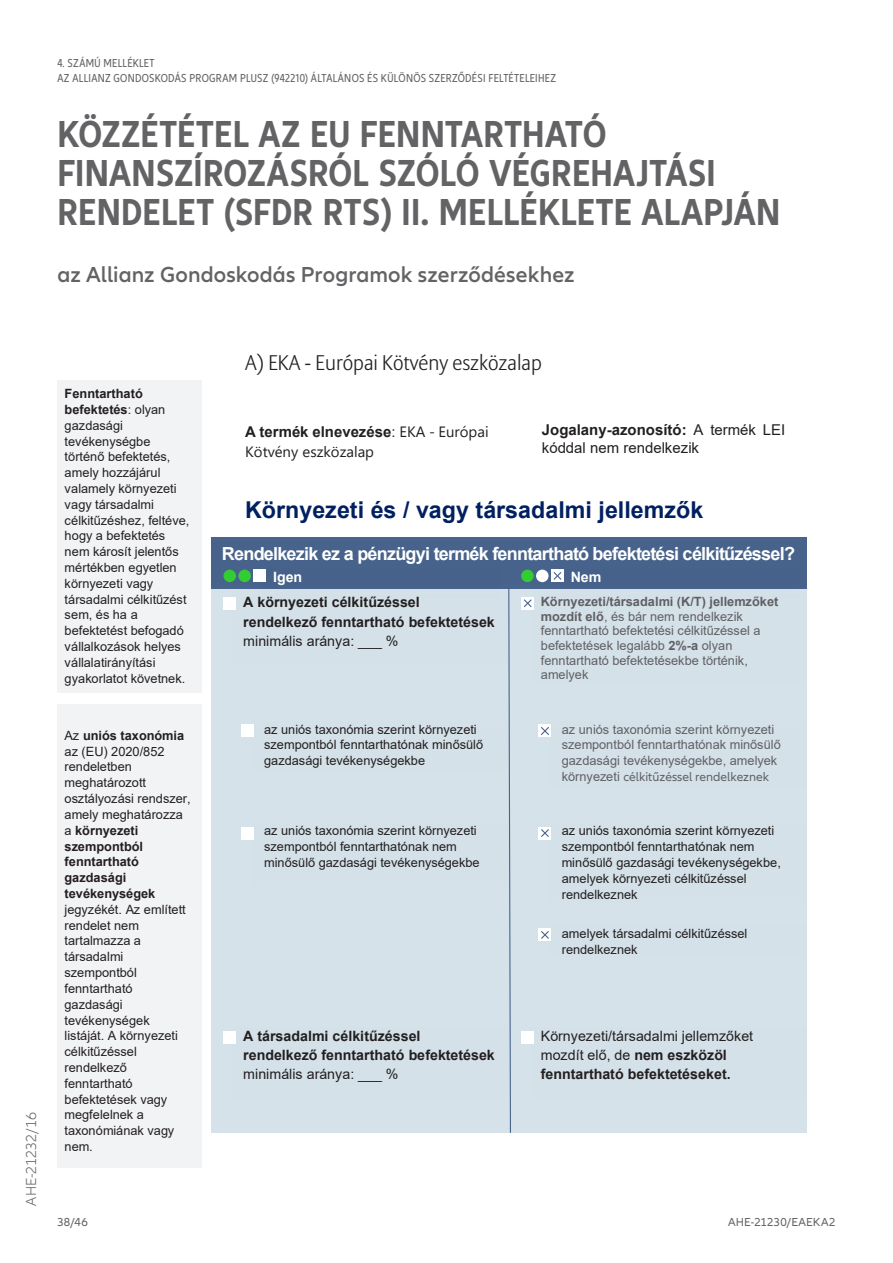
<style>
.page{position:relative;width:893px;height:1263px;background:#fff}
.page>*{position:absolute;margin:0;border:0;box-sizing:border-box;transform-origin:0 0}
.t1{font:700 condensed 39px/39px "Allianz Neo";letter-spacing:.005em;color:#636366}
.t2{font:700 23.25px "Arial";color:#002060}
.t3{font:600 22.5px "Allianz Neo";letter-spacing:.005em;color:#636366}
.t4{font:300 21px "Allianz Sans";color:#231f20}
.t5{font:700 18px "Arial";letter-spacing:-.04em;color:#fff}
.t6{font:15px/18.6px "Arial";color:#231f20}
.t7{font:700 15px "Arial";color:#231f20}
.t8{font:15px "Segoe UI";color:#231f20}
.t9{font:300 15px "Allianz Neo";letter-spacing:.005em;color:#636366}
.t10{font:15px "Calibri";color:#231f20}
.t11{font:14.25px/19.2px "Arial";color:#231f20}
.t12{font:700 14.25px/19.2px "Arial";color:#231f20}
.t13{font:700 14.25px "Arial";color:#fff}
.t14{font:12.75px/15.8px "Arial";letter-spacing:.005em;color:#231f20}
.t15{font:12.75px/14.7px "Arial";color:#606063}
.t16{font:12.75px "Allianz Neo";color:#606063}
.t17{font:condensed 12px/15px "Allianz Neo";letter-spacing:.025em;color:#636366}
.t18{font:12px "Allianz Neo";letter-spacing:.015em;color:#636366}
.s1{font-weight:700}
.s2{font-weight:400}
.s3{font-family:"Segoe UI";font-weight:400}
.s4{font-family:"Arial"}
</style>
<div class="page">
<div style="left:57px;top:380px;width:145px;height:312px;background:#f2f3f4"></div>
<div style="left:57px;top:704px;width:145px;height:463px;background:#f2f3f4"></div>
<div style="left:211px;top:537px;width:595px;height:596px;background:#d5e2e9"></div>
<div style="left:211px;top:537px;width:595px;height:52px;background:#49648c"></div>
<svg style="left:508px;top:589px;width:3px;height:544px"></svg>
<div style="left:253px;top:570px;width:13px;height:12px;background:#fff"></div>
<div style="left:223px;top:570px;width:13px;height:12px;background:#3c3;border-radius:50%"></div>
<div style="left:238px;top:570px;width:13px;height:12px;background:#3c3;border-radius:50%"></div>
<svg style="left:551px;top:570px;width:12px;height:12px"></svg>
<svg style="left:553px;top:572px;width:7px;height:8px"></svg>
<div style="left:521px;top:570px;width:13px;height:12px;background:#3c3;border-radius:50%"></div>
<div style="left:536px;top:570px;width:13px;height:12px;background:#fff;border-radius:50%"></div>
<div style="left:223px;top:597px;width:13px;height:12px;background:#fff"></div>
<img style="left:253px;top:721px;width:256px;height:48px">
<div style="left:241px;top:724px;width:12px;height:13px;background:#fff"></div>
<img style="left:253px;top:823px;width:256px;height:63px">
<div style="left:241px;top:827px;width:12px;height:12px;background:#fff"></div>
<div style="left:223px;top:1031px;width:13px;height:12px;background:#fff"></div>
<div style="left:521px;top:597px;width:13px;height:12px;background:#fff"></div>
<svg style="left:523px;top:599px;width:9px;height:9px"></svg>
<div style="left:538px;top:724px;width:13px;height:13px;background:#fff"></div>
<svg style="left:541px;top:727px;width:8px;height:8px"></svg>
<div style="left:538px;top:827px;width:13px;height:12px;background:#fff"></div>
<svg style="left:541px;top:829px;width:8px;height:8px"></svg>
<div style="left:538px;top:929px;width:13px;height:12px;background:#fff"></div>
<svg style="left:541px;top:931px;width:8px;height:8px"></svg>
<div style="left:521px;top:1031px;width:13px;height:12px;background:#fff"></div>
<p class="t17" style="left:57px;top:55px;width:500px">4. SZÁMÚ MELLÉKLET<br>AZ ALLIANZ GONDOSKODÁS PROGRAM PLUSZ (942210) ÁLTALÁNOS ÉS KÜLÖNÖS SZERZŐDÉSI FELTÉTELEIHEZ</p>
<h1 class="t1" style="left:57px;top:116px;width:724px">KÖZZÉTÉTEL AZ EU FENNTARTHATÓ<br>FINANSZÍROZÁSRÓL SZÓLÓ VÉGREHAJTÁSI<br>RENDELET (SFDR RTS) II. MELLÉKLETE ALAPJÁN</h1>
<h3 class="t3" style="left:57px;top:262px;width:519px">az Allianz Gondoskodás Programok szerződésekhez</h3>
<p class="t10" style="left:400px;top:207px;width:49px">Internal</p>
<p class="t9" style="left:23px;top:1205px;width:95px;rotate:-90deg">AHE-21232/16</p>
<p class="t14" style="left:65px;top:386px;width:126px"><span class="s1">Fenntartható befektetés</span>: olyan gazdasági tevékenységbe történő befektetés, amely hozzájárul valamely környezeti vagy társadalmi célkitűzéshez, feltéve, hogy a befektetés nem károsít jelentős mértékben egyetlen környezeti vagy társadalmi célkitűzést sem, és ha a befektetést befogadó vállalkozások helyes vállalatirányítási gyakorlatot követnek.</p>
<p class="t14" style="left:64px;top:727px;width:128px">Az <span class="s1">uniós taxonómia </span>az (EU) 2020/852 rendeletben meghatározott osztályozási rendszer, amely meghatározza a <span class="s1">környezeti szempontból fenntartható gazdasági tevékenységek</span></p>
<p class="t14" style="left:64px;top:901px;width:123px">jegyzékét. Az említett rendelet nem tartalmazza a társadalmi szempontból fenntartható gazdasági tevékenységek listáját. A környezeti célkitűzéssel rendelkező fenntartható befektetések vagy megfelelnek a taxonómiának vagy nem.</p>
<p class="t18" style="left:57px;top:1215px;width:32px">38/46</p>
<h3 class="t4" style="left:245px;top:350px;width:298px">A) EKA - Európai Kötvény eszközalap</h3>
<p class="t7" style="left:245px;top:421px;width:245px">A termék elnevezése<span class="s2">:</span> <span class="s3">EKA - Európai</span></p>
<p class="t8" style="left:245px;top:437px;width:130px">Kötvény eszközalap</p>
<p class="t6" style="left:542px;top:420px;width:245px"><span class="s1">Jogalany-azonosító:</span> A termék LEI kóddal nem rendelkezik</p>
<h2 class="t2" style="left:245px;top:494px;width:460px">Környezeti és / vagy társadalmi jellemzők</h2>
<h3 class="t5" style="left:222px;top:541px;width:575px">Rendelkezik ez a pénzügyi termék fenntartható befektetési célkitűzéssel?</h3>
<p class="t13" style="left:273px;top:567px;width:31px">Igen</p>
<p class="t13" style="left:571px;top:567px;width:32px">Nem</p>
<p class="t12" style="left:243px;top:593px;width:253px">A környezeti célkitűzéssel rendelkező fenntartható befektetések</p>
<p class="t11" style="left:243px;top:631px;width:157px">minimális aránya: ___ %</p>
<p class="t15" style="left:541px;top:594px;width:239px"><span class="s1">Környezeti/társadalmi (K/T) jellemzőket mozdít elő</span>, és bár nem rendelkezik fenntartható befektetési célkitűzéssel a befektetések legalább <span class="s1">2%-a</span> olyan fenntartható befektetésekbe történik, amelyek</p>
<p class="t14" style="left:264px;top:721px;width:221px">az uniós taxonómia szerint környezeti szempontból fenntarthatónak minősülő gazdasági tevékenységekbe</p>
<p class="t14" style="left:264px;top:823px;width:217px">az uniós taxonómia szerint környezeti szempontból fenntarthatónak nem minősülő gazdasági tevékenységekbe</p>
<p class="t12" style="left:243px;top:1026px;width:253px">A társadalmi célkitűzéssel rendelkező fenntartható befektetések</p>
<p class="t11" style="left:243px;top:1064px;width:157px">minimális aránya: ___ %</p>
<p class="t15" style="left:562px;top:721px;width:221px;line-height:15.9px">az uniós taxonómia szerint környezeti szempontból fenntarthatónak minősülő gazdasági tevékenységekbe, amelyek</p>
<p class="t16" style="left:562px;top:769px;width:209px"><span class="s4">környezeti</span> célkitűzéssel rendelkeznek</p>
<p class="t14" style="left:562px;top:823px;width:221px">az uniós taxonómia szerint környezeti szempontból fenntarthatónak nem minősülő gazdasági tevékenységekbe, amelyek környezeti célkitűzéssel rendelkeznek</p>
<p class="t14" style="left:562px;top:925px;width:187px">amelyek társadalmi célkitűzéssel rendelkeznek</p>
<p class="t11" style="left:541px;top:1026px;width:214px">Környezeti/társadalmi jellemzőket mozdít elő, de <span class="s1">nem eszközöl fenntartható befektetéseket.</span></p>
<p class="t18" style="left:728px;top:1215px;width:109px">AHE-21230/EAEKA2</p>
</div>
